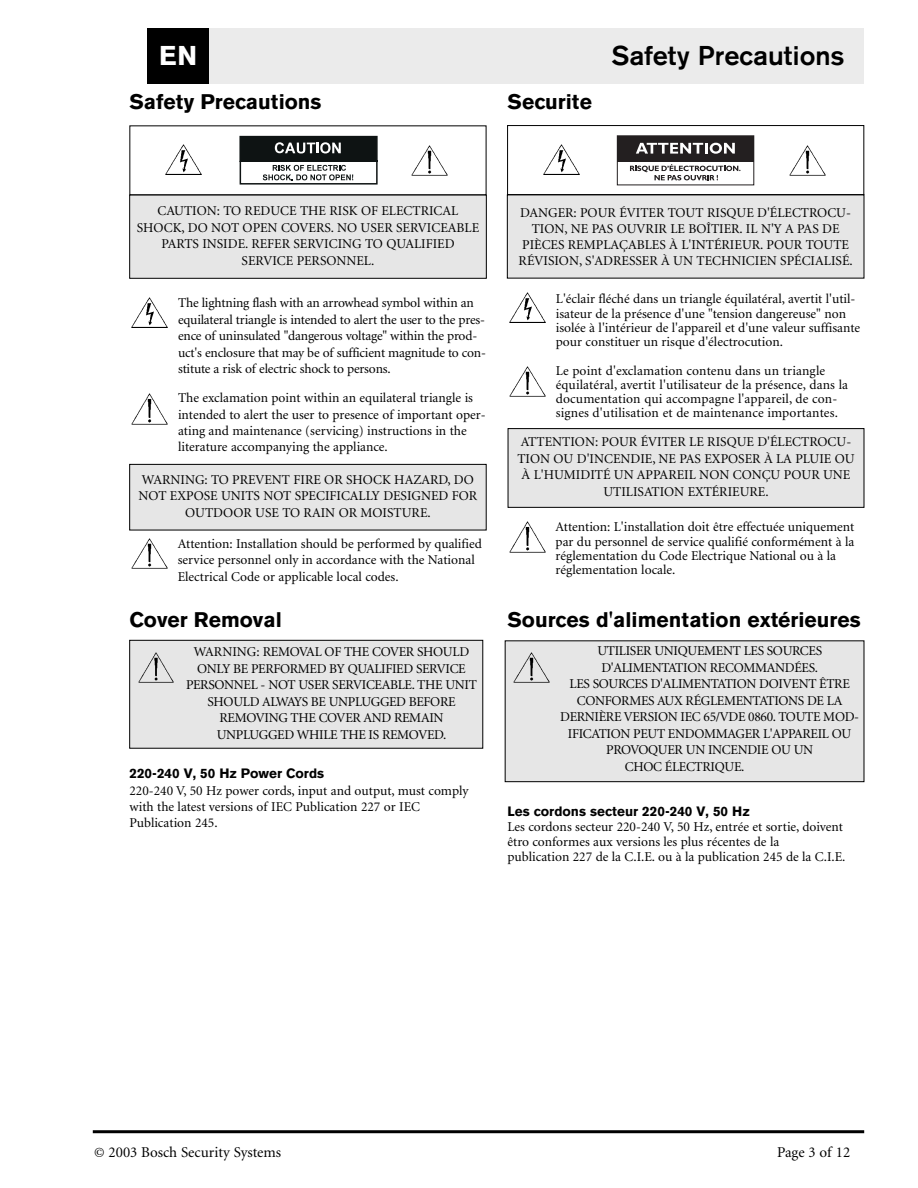
<style>
.page{position:relative;width:918px;height:1188px;background:#fff}
.page>*{position:absolute;margin:0;border:0;box-sizing:border-box;transform-origin:0 0}
.t1{font:500 27px "Akzidenz Grotesk BQ";color:#000}
.t2{font:700 27px "Akzidenz Grotesk BQ";color:#fff}
.t3{font:700 21px "Akzidenz Grotesk BQ";color:#000}
.t4{font:15px "Minion";color:#000}
.t5{font:13.5px/16.5px "Minion";color:#000}
.t6{font:13.5px/16.5px "Minion";letter-spacing:-.025em;color:#000;text-align:center}
.t7{font:700 13.5px "Akzidenz Grotesk BQ";color:#000}
</style>
<div class="page">
<div style="left:209px;top:28px;width:655px;height:56px;background:#ebebeb"></div>
<div style="left:147px;top:28px;width:62px;height:56px;background:#000"></div>
<hr style="left:93px;top:1130px;width:771px;height:3px;background:#000">
<svg style="left:239px;top:136px;width:139px;height:49px"></svg>
<div style="left:129px;top:125px;width:357px;height:70px;border:1px solid #000"></div>
<div style="left:130px;top:195px;width:356px;height:83px;background:#e6e6e6"></div>
<div style="left:129px;top:195px;width:358px;height:84px;border:1px solid #000"></div>
<div style="left:508px;top:195px;width:356px;height:83px;background:#e6e6e6"></div>
<img style="left:166px;top:145px;width:35px;height:30px">
<img style="left:412px;top:145px;width:35px;height:31px">
<div style="left:617px;top:136px;width:137px;height:26px;background:#231f20"></div>
<svg style="left:636px;top:143px;width:99px;height:11px"></svg>
<svg style="left:630px;top:164px;width:111px;height:16px"></svg>
<div style="left:507px;top:125px;width:357px;height:70px;border:1px solid #000"></div>
<img style="left:543px;top:144px;width:36px;height:31px">
<img style="left:789px;top:145px;width:36px;height:31px">
<img style="left:132px;top:297px;width:35px;height:30px">
<img style="left:132px;top:394px;width:36px;height:30px">
<div style="left:130px;top:465px;width:356px;height:65px;background:#e6e6e6"></div>
<div style="left:129px;top:464px;width:357px;height:66px;border:1px solid #000"></div>
<img style="left:132px;top:538px;width:36px;height:31px">
<img style="left:509px;top:293px;width:36px;height:30px">
<img style="left:510px;top:366px;width:35px;height:31px">
<img style="left:510px;top:522px;width:35px;height:30px">
<div style="left:130px;top:641px;width:353px;height:107px;background:#e6e6e6"></div>
<div style="left:129px;top:640px;width:354px;height:108px;border:1px solid #000"></div>
<img style="left:138px;top:652px;width:36px;height:31px">
<div style="left:508px;top:429px;width:356px;height:78px;background:#e6e6e6"></div>
<div style="left:508px;top:428px;width:356px;height:80px;border:1px solid #000"></div>
<div style="left:505px;top:641px;width:359px;height:140px;background:#e6e6e6"></div>
<div style="left:505px;top:641px;width:359px;height:141px;border:1px solid #000"></div>
<img style="left:513px;top:652px;width:36px;height:31px">
<h1 class="t2" style="left:159px;top:45px;width:39px">EN</h1>
<h1 class="t1" style="left:611px;top:45px;width:235px">Safety Precautions</h1>
<h2 class="t3" style="left:129px;top:93px;width:194px">Safety Precautions</h2>
<h2 class="t3" style="left:507px;top:93px;width:86px">Securite</h2>
<p class="t5" style="left:137px;top:204px;width:344px;text-align:center">CAUTION: TO REDUCE THE RISK OF ELECTRICAL SHOCK, DO NOT OPEN COVERS. NO USER SERVICEABLE PARTS INSIDE. REFER SERVICING TO QUALIFIED SERVICE PERSONNEL.</p>
<p class="t5" style="left:519px;top:206px;width:336px;line-height:15.8px;text-align:center">DANGER: POUR ÉVITER TOUT RISQUE D'ÉLECTROCU-TION, NE PAS OUVRIR LE BOÎTIER. IL N'Y A PAS DE PIÈCES REMPLAÇABLES À L'INTÉRIEUR. POUR TOUTE RÉVISION, S'ADRESSER À UN TECHNICIEN SPÉCIALISÉ.</p>
<p class="t5" style="left:178px;top:296px;width:310px">The lightning flash with an arrowhead symbol within an equilateral triangle is intended to alert the user to the pres&shy;ence of uninsulated "dangerous voltage" within the prod&shy;uct's enclosure that may be of sufficient magnitude to con&shy;stitute a risk of electric shock to persons.</p>
<p class="t5" style="left:178px;top:391px;width:309px">The exclamation point within an equilateral triangle is intended to alert the user to presence of important oper&shy;ating and maintenance (servicing) instructions in the literature accompanying the appliance.</p>
<p class="t5" style="left:139px;top:472px;width:340px;text-align:center">WARNING: TO PREVENT FIRE OR SHOCK HAZARD, DO<br>NOT EXPOSE UNITS NOT SPECIFICALLY DESIGNED FOR<br>OUTDOOR USE TO RAIN OR MOISTURE.</p>
<p class="t5" style="left:178px;top:537px;width:306px">Attention: Installation should be performed by qualified service personnel only in accordance with the National<br>Electrical Code or applicable local codes.</p>
<h2 class="t3" style="left:129px;top:611px;width:154px">Cover Removal</h2>
<p class="t6" style="left:186px;top:645px;width:293px">WARNING: REMOVAL OF THE COVER SHOULD ONLY BE PERFORMED BY QUALIFIED SERVICE PERSONNEL - NOT USER SERVICEABLE. THE UNIT SHOULD ALWAYS BE UNPLUGGED BEFORE REMOVING THE COVER AND REMAIN UNPLUGGED WHILE THE IS REMOVED.</p>
<p class="t7" style="left:129px;top:768px;width:196px">220-240 V, 50 Hz Power Cords</p>
<p class="t5" style="left:129px;top:783px;width:341px">220-240 V, 50 Hz power cords, input and output, must comply with the latest versions of IEC Publication 227 or IEC<br>Publication 245.</p>
<p class="t5" style="left:556px;top:293px;width:306px;line-height:14.2px">L'éclair fléché dans un triangle équilatéral, avertit l'util&shy;isateur de la présence d'une "tension dangereuse" non isolée à l'intérieur de l'appareil et d'une valeur suffisante pour constituer un risque d'électrocution.</p>
<p class="t5" style="left:556px;top:364px;width:294px;line-height:14.2px">Le point d'exclamation contenu dans un triangle équilatéral, avertit l'utilisateur de la présence, dans la documentation qui accompagne l'appareil, de con&shy;signes d'utilisation et de maintenance importantes.</p>
<p class="t5" style="left:517px;top:435px;width:339px;text-align:center">ATTENTION: POUR ÉVITER LE RISQUE D'ÉLECTROCU-TION OU D'INCENDIE, NE PAS EXPOSER À LA PLUIE OU À L'HUMIDITÉ UN APPAREIL NON CONÇU POUR UNE UTILISATION EXTÉRIEURE.</p>
<p class="t5" style="left:556px;top:521px;width:300px;line-height:14.2px">Attention: L'installation doit être effectuée uniquement par du personnel de service qualifié conformément à la réglementation du Code Electrique National ou à la réglementation locale.</p>
<h2 class="t3" style="left:507px;top:611px;width:355px">Sources d'alimentation extérieures</h2>
<p class="t6" style="left:597px;top:644px;width:226px">UTILISER UNIQUEMENT LES SOURCES</p>
<p class="t6" style="left:601px;top:660px;width:218px">D'ALIMENTATION RECOMMANDÉES.</p>
<p class="t6" style="left:570px;top:677px;width:282px">LES SOURCES D'ALIMENTATION DOIVENT ÊTRE</p>
<p class="t6" style="left:577px;top:693px;width:267px">CONFORMES AUX RÉGLEMENTATIONS DE LA</p>
<p class="t6" style="left:560px;top:710px;width:301px">DERNIÈRE VERSION IEC 65/VDE 0860. TOUTE MOD-</p>
<p class="t6" style="left:568px;top:726px;width:285px">IFICATION PEUT ENDOMMAGER L'APPAREIL OU</p>
<p class="t6" style="left:606px;top:743px;width:208px">PROVOQUER UN INCENDIE OU UN</p>
<p class="t6" style="left:625px;top:759px;width:121px">CHOC ÉLECTRIQUE.</p>
<p class="t7" style="left:507px;top:806px;width:244px">Les cordons secteur 220-240 V, 50 Hz</p>
<p class="t5" style="left:507px;top:820px;width:340px;line-height:15px">Les cordons secteur 220-240 V, 50 Hz, entrée et sortie, doivent êtro conformes aux versions les plus récentes de la<br>publication 227 de la C.I.E. ou à la publication 245 de la C.I.E.</p>
<p class="t4" style="left:94px;top:1147px;width:188px">© 2003 Bosch Security Systems</p>
<p class="t4" style="left:777px;top:1147px;width:75px">Page 3 of 12</p>
</div>
